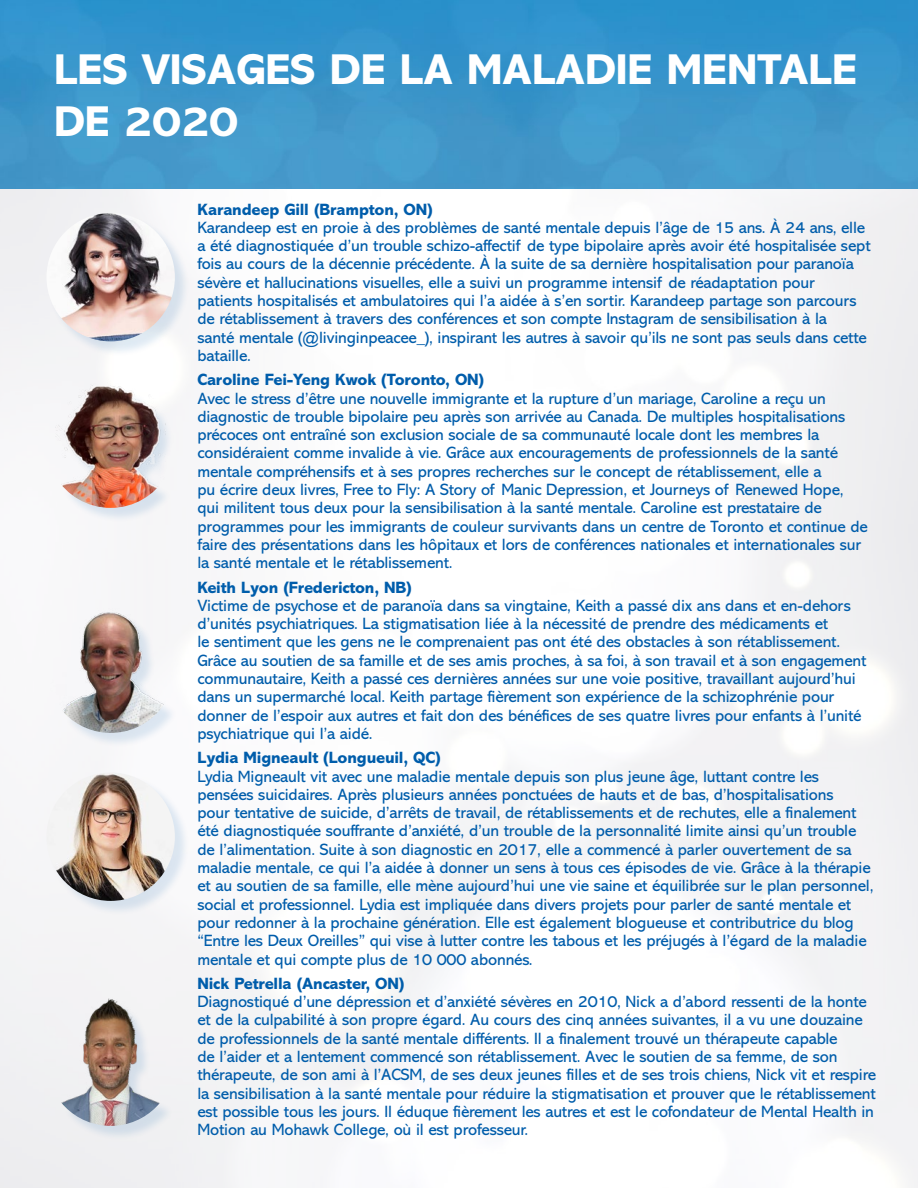
<style>
.page{position:relative;width:918px;height:1188px;background:#fff}
.page>*{position:absolute;margin:0;border:0;box-sizing:border-box;transform-origin:0 0}
.t1{font:800 43.5px/52.2px "Abadi MT Pro";color:#fff}
.t2{font:16.5px/18.3px "Abadi MT Pro";letter-spacing:-.01em;color:#005dab}
.t3{font:800 16.5px "Abadi MT Pro";letter-spacing:-.01em;color:#005dab}
</style>
<div class="page">
<img style="left:0;top:0;width:918px;height:189px">
<div style="left:48px;top:215px;width:142px;height:142px;background:#0b5eaa;opacity:.13"></div>
<img style="left:46px;top:213px;width:129px;height:128px;border-radius:64px">
<div style="left:58px;top:388px;width:122px;height:135px;background:#0b5eaa;opacity:.13"></div>
<img style="left:55px;top:380px;width:111px;height:128px">
<div style="left:66px;top:614px;width:112px;height:134px;background:#0b5eaa;opacity:.13"></div>
<img style="left:46px;top:604px;width:129px;height:129px;border-radius:64px">
<div style="left:48px;top:774px;width:142px;height:142px;background:#0b5eaa;opacity:.13"></div>
<img style="left:46px;top:772px;width:129px;height:129px;border-radius:64px">
<div style="left:63px;top:1002px;width:111px;height:139px;background:#0b5eaa;opacity:.13"></div>
<img style="left:46px;top:998px;width:129px;height:128px;border-radius:64px">
<h1 class="t1" style="left:54px;top:44px;width:805px">LES VISAGES DE LA MALADIE MENTALE<br>DE 2020</h1>
<p class="t3" style="left:197px;top:200px;width:237px">Karandeep Gill (Brampton, ON)</p>
<p class="t2" style="left:197px;top:218px;width:675px">Karandeep est en proie à des problèmes de santé mentale depuis l’âge de 15 ans. À 24 ans, elle a été diagnostiquée d’un trouble schizo-affectif de type bipolaire après avoir été hospitalisée sept fois au cours de la décennie précédente. À la suite de sa dernière hospitalisation pour paranoïa sévère et hallucinations visuelles, elle a suivi un programme intensif de réadaptation pour patients hospitalisés et ambulatoires qui l’a aidée à s’en sortir. Karandeep partage son parcours de rétablissement à travers des conférences et son compte Instagram de sensibilisation à la<br>santé mentale (@livinginpeacee_), inspirant les autres à savoir qu’ils ne sont pas seuls dans cette bataille.</p>
<p class="t3" style="left:197px;top:371px;width:288px">Caroline Fei-Yeng Kwok (Toronto, ON)</p>
<p class="t2" style="left:197px;top:389px;width:672px">Avec le stress d’être une nouvelle immigrante et la rupture d’un mariage, Caroline a reçu un diagnostic de trouble bipolaire peu après son arrivée au Canada. De multiples hospitalisations précoces ont entraîné son exclusion sociale de sa communauté locale dont les membres la considéraient comme invalide à vie. Grâce aux encouragements de professionnels de la santé mentale compréhensifs et à ses propres recherches sur le concept de rétablissement, elle a<br>pu écrire deux livres, Free to Fly: A Story of Manic Depression, et Journeys of Renewed Hope, qui militent tous deux pour la sensibilisation à la santé mentale. Caroline est prestataire de programmes pour les immigrants de couleur survivants dans un centre de Toronto et continue de faire des présentations dans les hôpitaux et lors de conférences nationales et internationales sur la santé mentale et le rétablissement.</p>
<p class="t3" style="left:197px;top:578px;width:216px">Keith Lyon (Fredericton, NB)</p>
<p class="t2" style="left:197px;top:596px;width:670px">Victime de psychose et de paranoïa dans sa vingtaine, Keith a passé dix ans dans et en-dehors d’unités psychiatriques. La stigmatisation liée à la nécessité de prendre des médicaments et<br>le sentiment que les gens ne le comprenaient pas ont été des obstacles à son rétablissement.<br>Grâce au soutien de sa famille et de ses amis proches, à sa foi, à son travail et à son engagement communautaire, Keith a passé ces dernières années sur une voie positive, travaillant aujourd’hui dans un supermarché local. Keith partage fièrement son expérience de la schizophrénie pour donner de l’espoir aux autres et fait don des bénéfices de ses quatre livres pour enfants à l’unité psychiatrique qui l’a aidé.</p>
<p class="t3" style="left:197px;top:749px;width:245px">Lydia Migneault (Longueuil, QC)</p>
<p class="t2" style="left:197px;top:767px;width:678px">Lydia Migneault vit avec une maladie mentale depuis son plus jeune âge, luttant contre les pensées suicidaires. Après plusieurs années ponctuées de hauts et de bas, d’hospitalisations<br>pour tentative de suicide, d’arrêts de travail, de rétablissements et de rechutes, elle a finalement été diagnostiquée souffrante d’anxiété, d’un trouble de la personnalité limite ainsi qu’un trouble de l’alimentation. Suite à son diagnostic en 2017, elle a commencé à parler ouvertement de sa maladie mentale, ce qui l’a aidée à donner un sens à tous ces épisodes de vie. Grâce à la thérapie et au soutien de sa famille, elle mène aujourd’hui une vie saine et équilibrée sur le plan personnel, social et professionnel. Lydia est impliquée dans divers projets pour parler de santé mentale et pour redonner à la prochaine génération. Elle est également blogueuse et contributrice du blog “Entre les Deux Oreilles” qui vise à lutter contre les tabous et les préjugés à l’égard de la maladie mentale et qui compte plus de 10 000 abonnés.</p>
<p class="t3" style="left:197px;top:974px;width:209px">Nick Petrella (Ancaster, ON)</p>
<p class="t2" style="left:197px;top:993px;width:680px">Diagnostiqué d’une dépression et d’anxiété sévères en 2010, Nick a d’abord ressenti de la honte et de la culpabilité à son propre égard. Au cours des cinq années suivantes, il a vu une douzaine de professionnels de la santé mentale différents. Il a finalement trouvé un thérapeute capable<br>de l’aider et a lentement commencé son rétablissement. Avec le soutien de sa femme, de son thérapeute, de son ami à l’ACSM, de ses deux jeunes filles et de ses trois chiens, Nick vit et respire la sensibilisation à la santé mentale pour réduire la stigmatisation et prouver que le rétablissement est possible tous les jours. Il éduque fièrement les autres et est le cofondateur de Mental Health in Motion au Mohawk College, où il est professeur.</p>
</div>
